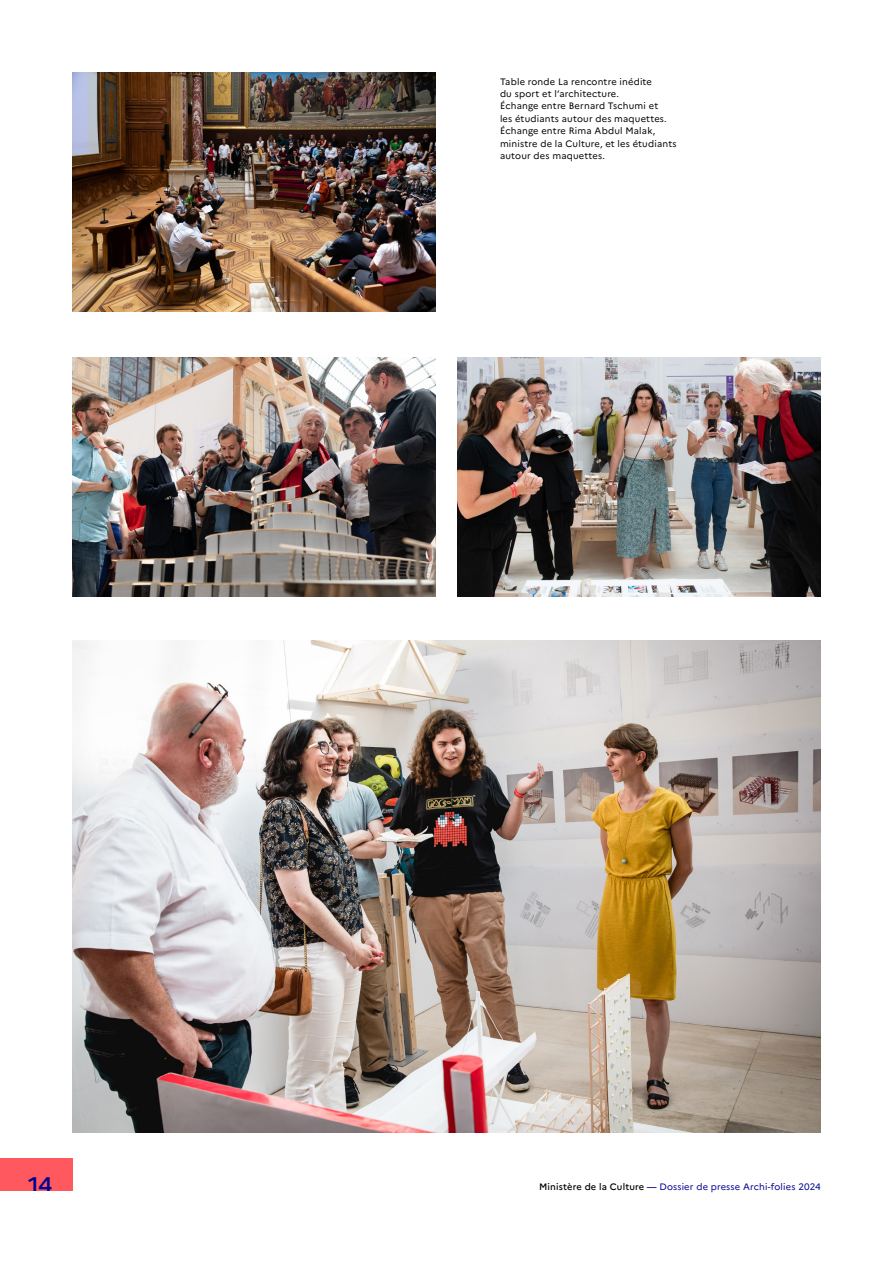
<style>
.page{position:relative;width:893px;height:1263px;background:#fff}
.page>*{position:absolute;margin:0;border:0;box-sizing:border-box;transform-origin:0 0}
.t1{font:500 24px "Marianne";color:#000091}
.t2{font:9.3px/12.5px "Marianne";letter-spacing:.02em;color:#000}
.t3{font:9.3px "Marianne";letter-spacing:.02em;color:#000091}
.s1{font-weight:500;color:#000}
.s2{font-weight:500}
</style>
<div class="page">
<img style="left:457px;top:357px;width:364px;height:239px">
<img style="left:72px;top:640px;width:749px;height:492px">
<img style="left:72px;top:72px;width:364px;height:240px">
<img style="left:72px;top:357px;width:364px;height:239px">
<div style="left:0;top:1158px;width:72px;height:33px;background:#ff585e"></div>
<p class="t2" style="left:500px;top:75px;width:178px">Table ronde La rencontre inédite<br>du sport et l’architecture.<br>Échange entre Bernard Tschumi et<br>les étudiants autour des maquettes.<br>Échange entre Rima Abdul Malak, ministre de la Culture, et les étudiants autour des maquettes.</p>
<h1 class="t1" style="left:28px;top:1170px;width:26px">14</h1>
<p class="t3" style="left:539px;top:1181px;width:283px"><span class="s1">Ministère de la Culture</span> <span class="s2">—</span> Dossier de presse Archi-folies 2024</p>
</div>
